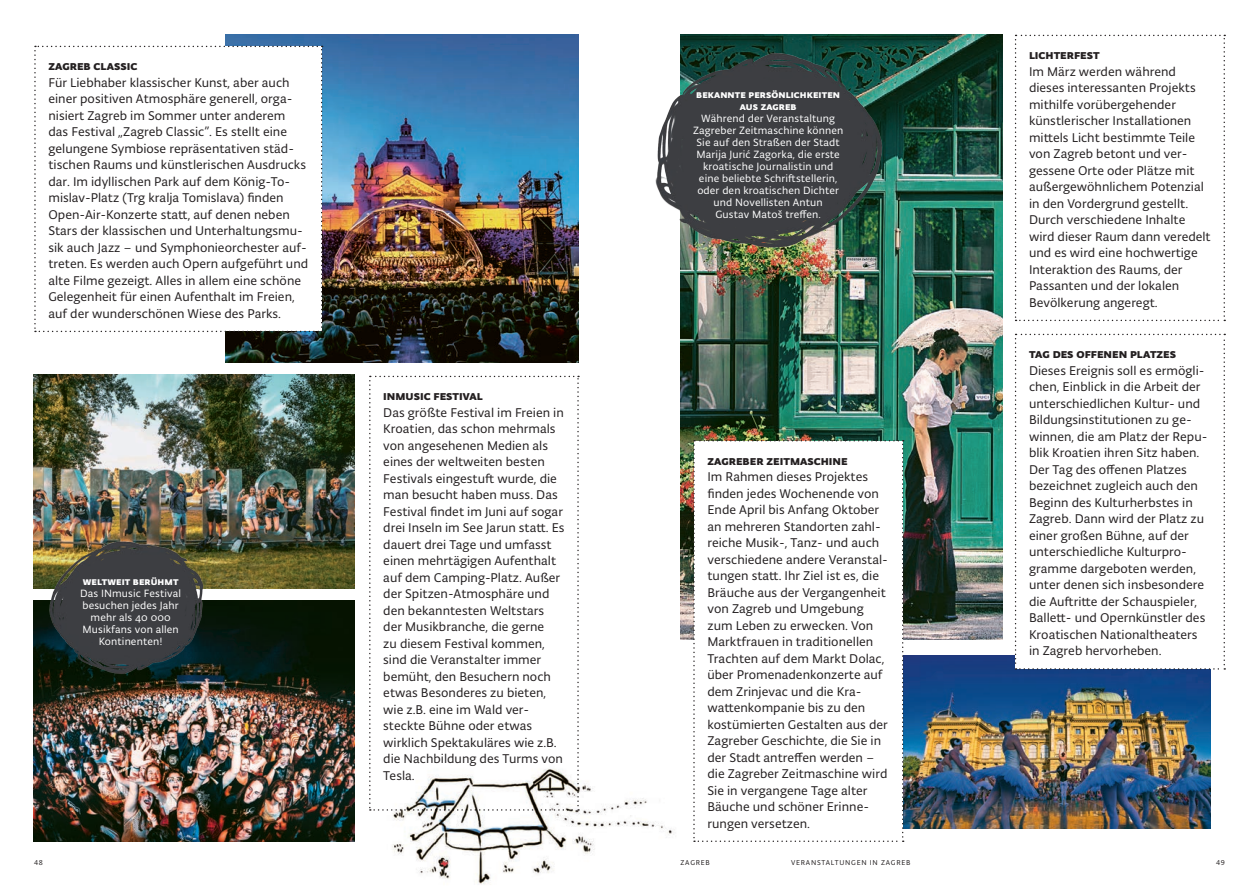
<style>
.page{position:relative;width:1259px;height:893px;background:#fff}
.page>*{position:absolute;margin:0;border:0;box-sizing:border-box;transform-origin:0 0}
.BOXIĆI{font:13.5px/16.5px "Typonine Sans Pro";color:#231f20}
.BOXIĆI-2{font:700 13.5px "Typonine Sans Pro";color:#231f20}
.BIG_TXT{font:11.25px/12px "Typonine Sans Pro";letter-spacing:.01em;color:#fff;text-align:center}
.BIG_TXT-2{font:700 11.25px/12px "Typonine Sans Pro";letter-spacing:.01em;color:#fff;text-align:center}
.t1{font:7.5px "Typonine Sans Pro";letter-spacing:.1em;color:#231f20}
</style>
<div class="page">
<img style="left:225px;top:34px;width:353px;height:328px">
<svg style="left:369px;top:376px;width:210px;height:435px"></svg>
<img style="left:33px;top:601px;width:322px;height:241px">
<img style="left:33px;top:374px;width:322px;height:214px">
<img style="left:34px;top:533px;width:178px;height:148px">
<img style="left:680px;top:34px;width:322px;height:606px">
<img style="left:903px;top:656px;width:307px;height:172px">
<svg style="left:693px;top:440px;width:210px;height:402px"></svg>
<svg style="left:1015px;top:334px;width:210px;height:336px"></svg>
<svg style="left:1015px;top:35px;width:210px;height:286px"></svg>
<img style="left:655px;top:42px;width:249px;height:218px">
<img style="left:383px;top:759px;width:292px;height:126px">
<svg style="left:34px;top:46px;width:289px;height:286px"></svg>
<p class="BOXIĆI-2" style="left:48px;top:58px;width:90px">zagreb classic</p>
<p class="BOXIĆI" style="left:48px;top:74px;width:259px">Für Liebhaber klassischer Kunst, aber auch einer positiven Atmosphäre generell, orga&shy;nisiert Zagreb im Sommer unter anderem das Festival „Zagreb Classic”. Es stellt eine gelungene Symbiose repräsentativen städ&shy;tischen Raums und künstlerischen Ausdrucks dar. Im idyllischen Park auf dem König-To&shy;mislav-Platz (Trg kralja Tomislava) finden</p>
<p class="BOXIĆI" style="left:48px;top:206px;width:261px">Open-Air-Konzerte statt, auf denen neben Stars der klassischen und Unterhaltungsmu&shy;sik auch Jazz – und Symphonieorchester auf&shy;treten. Es werden auch Opern aufgeführt und alte Filme gezeigt. Alles in allem eine schöne Gelegenheit für einen Aufenthalt im Freien, auf der wunderschönen Wiese des Parks.</p>
<p class="BIG_TXT-2" style="left:83px;top:575px;width:97px">weltweit berühmt</p>
<p class="BIG_TXT" style="left:80px;top:587px;width:102px">Das INmusic Festival besuchen jedes Jahr mehr als 40 000<br>Musikfans von allen<br>Kontinenten!</p>
<p class="BOXIĆI-2" style="left:383px;top:388px;width:101px">inmusic festival</p>
<p class="BOXIĆI" style="left:383px;top:404px;width:183px">Das größte Festival im Freien in<br>Kroatien, das schon mehrmals von angesehenen Medien als eines der weltweiten besten<br>Festivals eingestuft wurde, die man besucht haben muss. Das<br>Festival findet im Juni auf sogar drei Inseln im See Jarun statt. Es dauert drei Tage und umfasst einen mehrtägigen Aufenthalt auf dem Camping-Platz. Außer der Spitzen-Atmosphäre und den bekanntesten Weltstars der Musikbranche, die gerne<br>zu diesem Festival kommen, sind die Veranstalter immer bemüht, den Besuchern noch etwas Besonderes zu bieten, wie z.B. eine im Wald ver&shy;steckte Bühne oder etwas wirklich Spektakuläres wie z.B. die Nachbildung des Turms von<br>Tesla.</p>
<p class="BIG_TXT-2" style="left:696px;top:88px;width:145px">bekannte persönlichkeiten aus zagreb</p>
<p class="BIG_TXT" style="left:693px;top:112px;width:152px">Während der Veranstaltung<br>Zagreber Zeitmaschine können<br>Sie auf den Straßen der Stadt<br>Marija Jurić Zagorka, die erste kroatische Journalistin und eine beliebte Schriftstellerin, oder den kroatischen Dichter und Novellisten Antun<br>Gustav Matoš treffen.</p>
<p class="BOXIĆI-2" style="left:707px;top:452px;width:142px">zagreber zeitmaschine</p>
<p class="BOXIĆI" style="left:707px;top:468px;width:182px">Im Rahmen dieses Projektes finden jedes Wochenende von<br>Ende April bis Anfang Oktober an mehreren Standorten zahl&shy;reiche Musik-, Tanz- und auch verschiedene andere Veranstal&shy;tungen statt. Ihr Ziel ist es, die<br>Bräuche aus der Vergangenheit von Zagreb und Umgebung zum Leben zu erwecken. Von<br>Marktfrauen in traditionellen<br>Trachten auf dem Markt Dolac, über Promenadenkonzerte auf dem Zrinjevac und die Kra&shy;wattenkompanie bis zu den kostümierten Gestalten aus der<br>Zagreber Geschichte, die Sie in der Stadt antreffen werden – die Zagreber Zeitmaschine wird<br>Sie in vergangene Tage alter<br>Bäuche und schöner Erinne&shy;rungen versetzen.</p>
<p class="BOXIĆI-2" style="left:1029px;top:47px;width:72px">lichterfest</p>
<p class="BOXIĆI" style="left:1029px;top:63px;width:183px">Im März werden während dieses interessanten Projekts mithilfe vorübergehender künstlerischer Installationen mittels Licht bestimmte Teile von Zagreb betont und ver&shy;gessene Orte oder Plätze mit außergewöhnlichem Potenzial in den Vordergrund gestellt.<br>Durch verschiedene Inhalte wird dieser Raum dann veredelt und es wird eine hochwertige<br>Interaktion des Raums, der<br>Passanten und der lokalen<br>Bevölkerung angeregt.</p>
<p class="BOXIĆI-2" style="left:1029px;top:346px;width:149px">tag des offenen platzes</p>
<p class="BOXIĆI" style="left:1029px;top:362px;width:180px">Dieses Ereignis soll es ermögli&shy;chen, Einblick in die Arbeit der unterschiedlichen Kultur- und<br>Bildungsinstitutionen zu ge&shy;winnen, die am Platz der Repu&shy;blik Kroatien ihren Sitz haben.<br>Der Tag des offenen Platzes bezeichnet zugleich auch den<br>Beginn des Kulturherbstes in<br>Zagreb. Dann wird der Platz zu einer großen Bühne, auf der unterschiedliche Kulturpro&shy;gramme dargeboten werden, unter denen sich insbesondere die Auftritte der Schauspieler,<br>Ballett- und Opernkünstler des<br>Kroatischen Nationaltheaters in Zagreb hervorheben.</p>
<p class="t1" style="left:34px;top:858px;width:10px">48</p>
<p class="t1" style="left:680px;top:858px;width:31px">ZAGREB</p>
<p class="t1" style="left:1216px;top:858px;width:10px">49</p>
<p class="t1" style="left:791px;top:858px;width:121px">VERANSTALTUNGEN IN ZAGREB</p>
</div>
